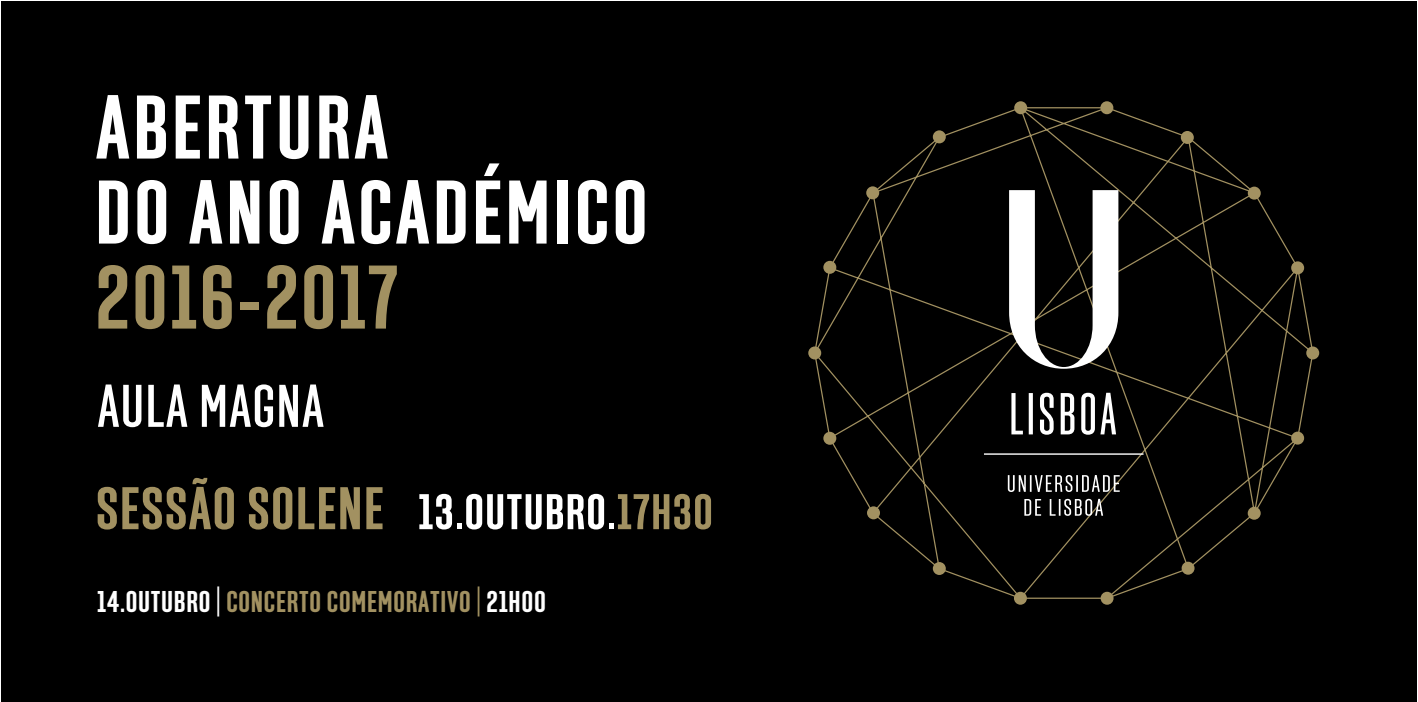
<style>
.page{position:relative;width:1418px;height:702px;background:#fff}
.page>*{position:absolute;margin:0;border:0;box-sizing:border-box;transform-origin:0 0}
.t1{font:700 90px/85px "Solido Compressed";letter-spacing:.04em;color:#fff}
.t2{font:700 90px "Solido Compressed";letter-spacing:.025em;color:#a29161}
.t3{font:700 60px/102.2px "Solido Compressed";letter-spacing:.025em;color:#a29161}
.t4{font:700 30px "Solido Compressed";letter-spacing:.025em;color:#a29161}
.s1{font-weight:500;color:#fff}
.s2{font-size:50px;color:#fff}
.s3{font-size:50px}
.s4{color:#fff}
</style>
<div class="page">
<div style="left:1px;top:1px;width:1415px;height:700px;background:#000"></div>
<svg style="left:813px;top:106px;width:501px;height:494px"></svg>
<svg style="left:984px;top:190px;width:159px;height:326px"></svg>
<div style="left:866px;top:186px;width:13px;height:13px;background:#a29161;border-radius:50%"></div>
<div style="left:932px;top:130px;width:13px;height:13px;background:#a29161;border-radius:50%"></div>
<div style="left:1014px;top:101px;width:13px;height:13px;background:#a29161;border-radius:50%"></div>
<div style="left:1100px;top:101px;width:13px;height:13px;background:#a29161;border-radius:50%"></div>
<div style="left:1180px;top:131px;width:13px;height:13px;background:#a29161;border-radius:50%"></div>
<div style="left:1247px;top:187px;width:13px;height:13px;background:#a29161;border-radius:50%"></div>
<div style="left:1291px;top:261px;width:13px;height:13px;background:#a29161;border-radius:50%"></div>
<div style="left:823px;top:261px;width:13px;height:13px;background:#a29161;border-radius:50%"></div>
<div style="left:1306px;top:346px;width:13px;height:13px;background:#a29161;border-radius:50%"></div>
<div style="left:808px;top:346px;width:13px;height:13px;background:#a29161;border-radius:50%"></div>
<div style="left:1291px;top:431px;width:13px;height:13px;background:#a29161;border-radius:50%"></div>
<div style="left:823px;top:432px;width:13px;height:13px;background:#a29161;border-radius:50%"></div>
<div style="left:1247px;top:506px;width:13px;height:13px;background:#a29161;border-radius:50%"></div>
<div style="left:867px;top:506px;width:13px;height:13px;background:#a29161;border-radius:50%"></div>
<div style="left:1181px;top:561px;width:13px;height:13px;background:#a29161;border-radius:50%"></div>
<div style="left:932px;top:562px;width:13px;height:13px;background:#a29161;border-radius:50%"></div>
<div style="left:1100px;top:591px;width:13px;height:13px;background:#a29161;border-radius:50%"></div>
<div style="left:1013px;top:591px;width:13px;height:13px;background:#a29161;border-radius:50%"></div>
<h1 class="t1" style="left:95px;top:89px;width:554px">ABERTURA<br>DO ANO ACADÉMICO</h1>
<h1 class="t2" style="left:96px;top:246px;width:304px">2016-2017</h1>
<p class="t3" style="left:96px;top:358px;width:618px"><span class="s1">AULA MAGNA<br></span>SESSÃO SOLENE <span class="s2">13.OUTUBRO.</span><span class="s3">17H30</span></p>
<p class="t4" style="left:97px;top:585px;width:450px"><span class="s4">14.OUTUBRO |</span> CONCERTO COMEMORATIVO | <span class="s4">21H00</span></p>
</div>
